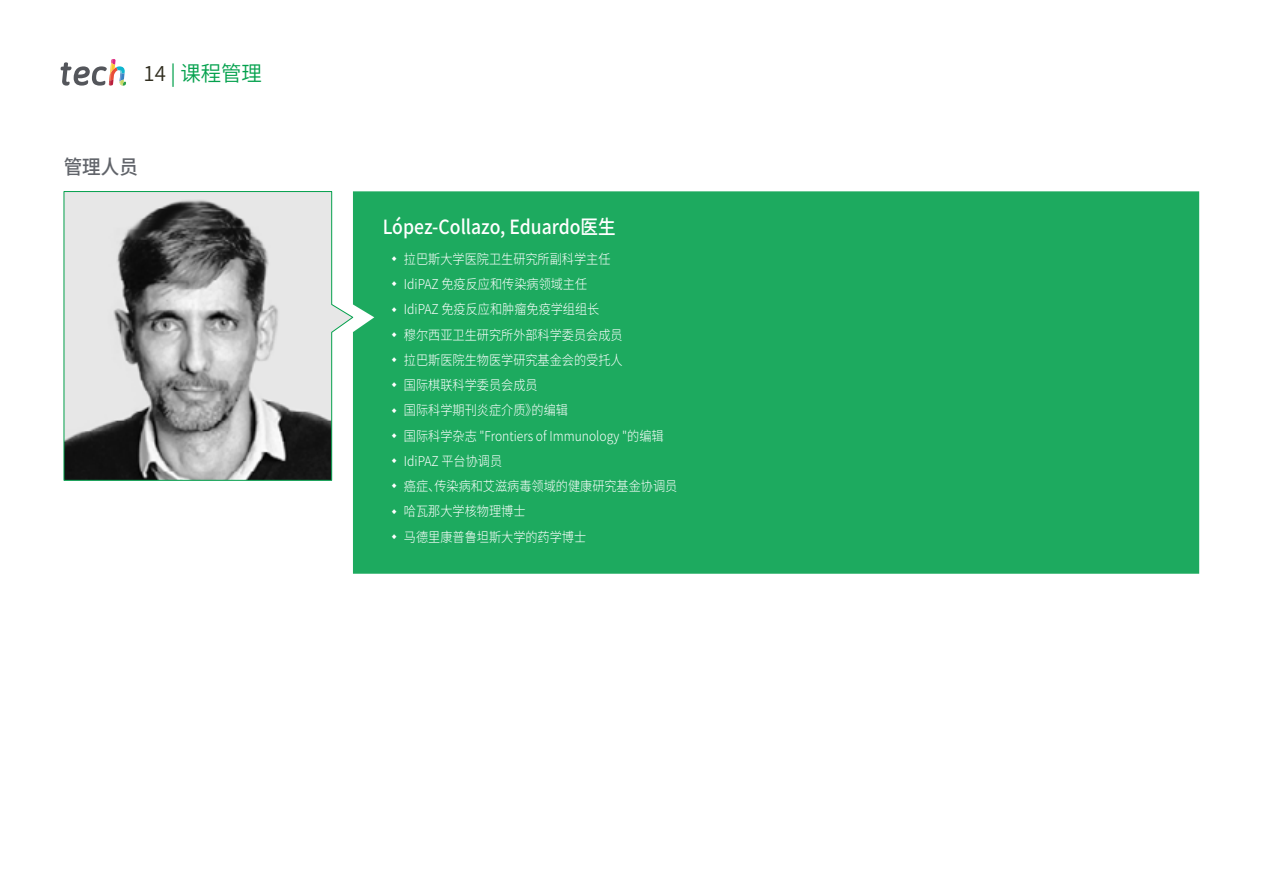
<style>
.page{position:relative;width:1263px;height:893px;background:#fff}
.page>*{position:absolute;margin:0;border:0;box-sizing:border-box;transform-origin:0 0}
.t1{font:21px "Source Han Sans CN";color:#04a14d}
.t2{font:500 19.5px "Source Han Sans CN";color:#fff;scale:.9 1}
.t3{font:500 19.5px "Source Han Sans CN";color:#61646a;scale:.95 1}
.t4{font:300 13.5px/25.2px "Source Han Sans CN";color:#fff;scale:.9 1}
.s1{color:#312e20}
</style>
<div class="page">
<svg style="left:61px;top:59px;width:65px;height:27px"></svg>
<div style="left:353px;top:191px;width:846px;height:383px;background:#1daa5f"></div>
<svg style="left:64px;top:191px;width:289px;height:290px;background:#a9abaa"></svg>
<svg style="left:392px;top:256px;width:5px;height:5px"></svg>
<svg style="left:392px;top:282px;width:5px;height:5px"></svg>
<svg style="left:392px;top:307px;width:5px;height:5px"></svg>
<svg style="left:392px;top:332px;width:5px;height:5px"></svg>
<svg style="left:392px;top:357px;width:5px;height:5px"></svg>
<svg style="left:392px;top:383px;width:5px;height:5px"></svg>
<svg style="left:392px;top:408px;width:5px;height:5px"></svg>
<svg style="left:392px;top:433px;width:5px;height:5px"></svg>
<svg style="left:392px;top:458px;width:5px;height:5px"></svg>
<svg style="left:392px;top:484px;width:5px;height:5px"></svg>
<svg style="left:392px;top:509px;width:5px;height:5px"></svg>
<svg style="left:392px;top:534px;width:5px;height:5px"></svg>
<h1 class="t1" style="left:144px;top:61px;width:120px"><span class="s1">14</span> | 课程管理</h1>
<h2 class="t3" style="left:64px;top:156px;width:80px">管理人员</h2>
<h2 class="t2" style="left:383px;top:216px;width:260px">López-Collazo, Eduardo医生</h2>
<p class="t4" style="left:404px;top:247px;width:305px">拉巴斯大学医院卫生研究所副科学主任<br>IdiPAZ 免疫反应和传染病领域主任<br>IdiPAZ 免疫反应和肿瘤免疫学组组长<br>穆尔西亚卫生研究所外部科学委员会成员<br>拉巴斯医院生物医学研究基金会的受托人<br>国际棋联科学委员会成员<br>国际科学期刊炎症介质》的编辑<br>国际科学杂志 "Frontiers of Immunology "的编辑<br>IdiPAZ 平台协调员<br>癌症、传染病和艾滋病毒领域的健康研究基金协调员哈瓦那大学核物理博士<br>马德里康普鲁坦斯大学的药学博士</p>
</div>
